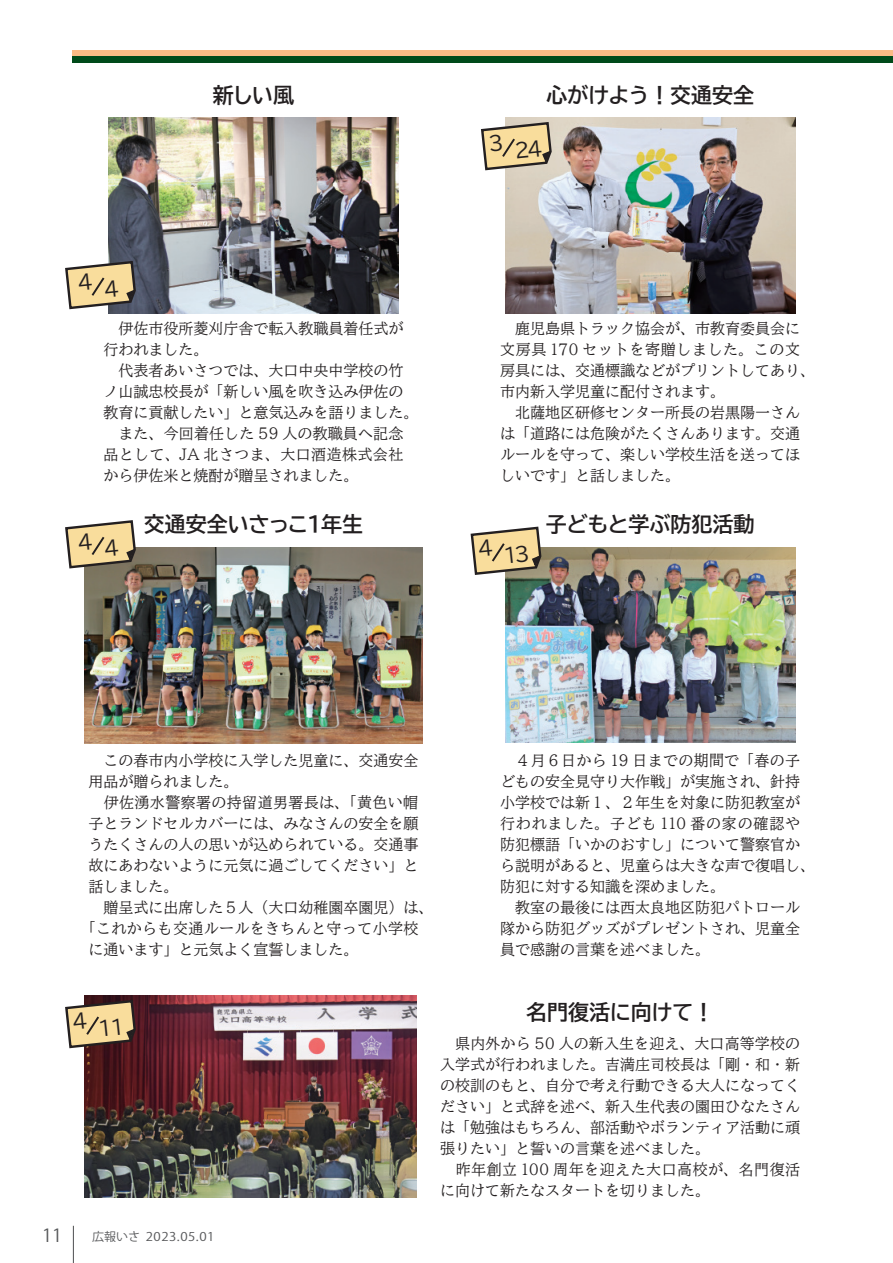
<style>
.page{position:relative;width:893px;height:1263px;background:#fff}
.page>*{position:absolute;margin:0;border:0;box-sizing:border-box;transform-origin:0 0}
.t1{font:21px "BIZ UDP Gothic Bold";color:#231f20}
.t2{font:18px "Koz Go Pr 6 N";color:#57585a}
.t3{font:15px/21px "BIZ UD Mincho Medium";color:#231f20}
.t4{font:15px "BIZ UD Mincho Medium";letter-spacing:.025em;color:#231f20}
.t5{font:12px "Koz Go Pr 6 N";letter-spacing:.04em;color:#57585a;scale:1.1 1}
.t6{font:12px "Koz Go Pr 6 N";letter-spacing:.04em;color:#57585a}
.s1{font-family:"BIZ UDP Mincho Medium"}
</style>
<div class="page">
<hr style="left:73px;top:1226px;width:1px;height:37px;background:#57585a">
<div style="left:72px;top:50px;width:821px;height:6px;background:#fbbb85"></div>
<div style="left:72px;top:56px;width:821px;height:7px;background:#004a1a"></div>
<img style="left:108px;top:118px;width:290px;height:195px">
<img style="left:505px;top:118px;width:290px;height:195px">
<img style="left:505px;top:547px;width:290px;height:196px">
<img style="left:85px;top:995px;width:331px;height:202px">
<img style="left:84px;top:547px;width:339px;height:196px">
<svg style="left:481px;top:121px;width:73px;height:51px;background:#d3c197"></svg>
<svg style="left:65px;top:998px;width:73px;height:51px;background:#b99e79"></svg>
<svg style="left:470px;top:526px;width:73px;height:50px;background:#d0be94"></svg>
<svg style="left:65px;top:520px;width:73px;height:50px;background:#cbb88f"></svg>
<svg style="left:65px;top:259px;width:73px;height:52px;background:#c4b490"></svg>
<h1 class="t1" style="left:213px;top:85px;width:83px">新しい風</h1>
<h1 class="t1" style="left:546px;top:85px;width:209px">心がけよう！交通安全</h1>
<p class="t3" style="left:103px;top:317px;width:316px">　伊佐市役所菱刈庁舎で転入教職員着任式が行われました。<br>　代表者あいさつでは、大口中央中学校の竹ノ山誠忠校長が「新しい風を吹き込み伊佐の教育に貢献したい」と意気込みを語りました。　また、今回着任した <span class="s1">59</span> 人の教職員へ記念品として、<span class="s1">JA</span> 北さつま、大口酒造株式会社から伊佐米と焼酎が贈呈されました。</p>
<p class="t3" style="left:500px;top:317px;width:316px">　鹿児島県トラック協会が、市教育委員会に文房具 <span class="s1">170</span> セットを寄贈しました。この文房具には、交通標識などがプリントしてあり、市内新入学児童に配付されます。<br>　北薩地区研修センター所長の岩黒陽一さんは「道路には危険がたくさんあります。交通ルールを守って、楽しい学校生活を送ってほしいです」と話しました。</p>
<h1 class="t1" style="left:144px;top:513px;width:221px">交通安全いさっこ１年生</h1>
<h1 class="t1" style="left:546px;top:513px;width:210px">子どもと学ぶ防犯活動</h1>
<p class="t3" style="left:88px;top:750px;width:332px">　この春市内小学校に入学した児童に、交通安全</p>
<p class="t3" style="left:88px;top:771px;width:151px">用品が贈られました。</p>
<p class="t4" style="left:88px;top:795px;width:331px">　伊佐湧水警察署の持留道男署長は、「黄色い帽</p>
<p class="t3" style="left:88px;top:813px;width:332px">子とランドセルカバーには、みなさんの安全を願</p>
<p class="t3" style="left:88px;top:834px;width:332px">うたくさんの人の思いが込められている。交通事</p>
<p class="t3" style="left:88px;top:855px;width:332px">故にあわないように元気に過ごしてください」と</p>
<p class="t3" style="left:88px;top:876px;width:91px">話しました。</p>
<p class="t3" style="left:88px;top:897px;width:347px">　贈呈式に出席した５人（大口幼稚園卒園児）は、</p>
<p class="t4" style="left:81px;top:921px;width:339px">「これからも交通ルールをきちんと守って小学校</p>
<p class="t3" style="left:88px;top:939px;width:271px">に通います」と元気よく宣誓しました。</p>
<p class="t3" style="left:500px;top:750px;width:317px">　４月６日から <span class="s1">19</span> 日までの期間で「春の子どもの安全見守り大作戦」が実施され、針持小学校では新１、２年生を対象に防犯教室が行われました。子ども <span class="s1">110</span> 番の家の確認や防犯標語「いかのおすし」について警察官から説明があると、児童らは大きな声で復唱し、防犯に対する知識を深めました。<br>　教室の最後には西太良地区防犯パトロール隊から防犯グッズがプレゼントされ、児童全員で感謝の言葉を述べました。</p>
<p class="t2" style="left:42px;top:1225px;width:39px">11　</p>
<p class="t6" style="left:92px;top:1229px;width:50px">広報いさ</p>
<p class="t5" style="left:146px;top:1229px;width:64px">2023.05.01</p>
<h1 class="t1" style="left:526px;top:1001px;width:190px">名門復活に向けて!</h1>
<p class="t3" style="left:440px;top:1032px;width:362px">　県内外から <span class="s1">50</span> 人の新入生を迎え、大口高等学校の入学式が行われました。吉満庄司校長は「剛･和･新の校訓のもと、自分で考え行動できる大人になってください」と式辞を述べ、新入生代表の園田ひなたさんは「勉強はもちろん、部活動やボランティア活動に頑張りたい」と誓いの言葉を述べました。<br>　昨年創立 <span class="s1">100</span> 周年を迎えた大口高校が、名門復活に向けて新たなスタートを切りました。</p>
</div>
